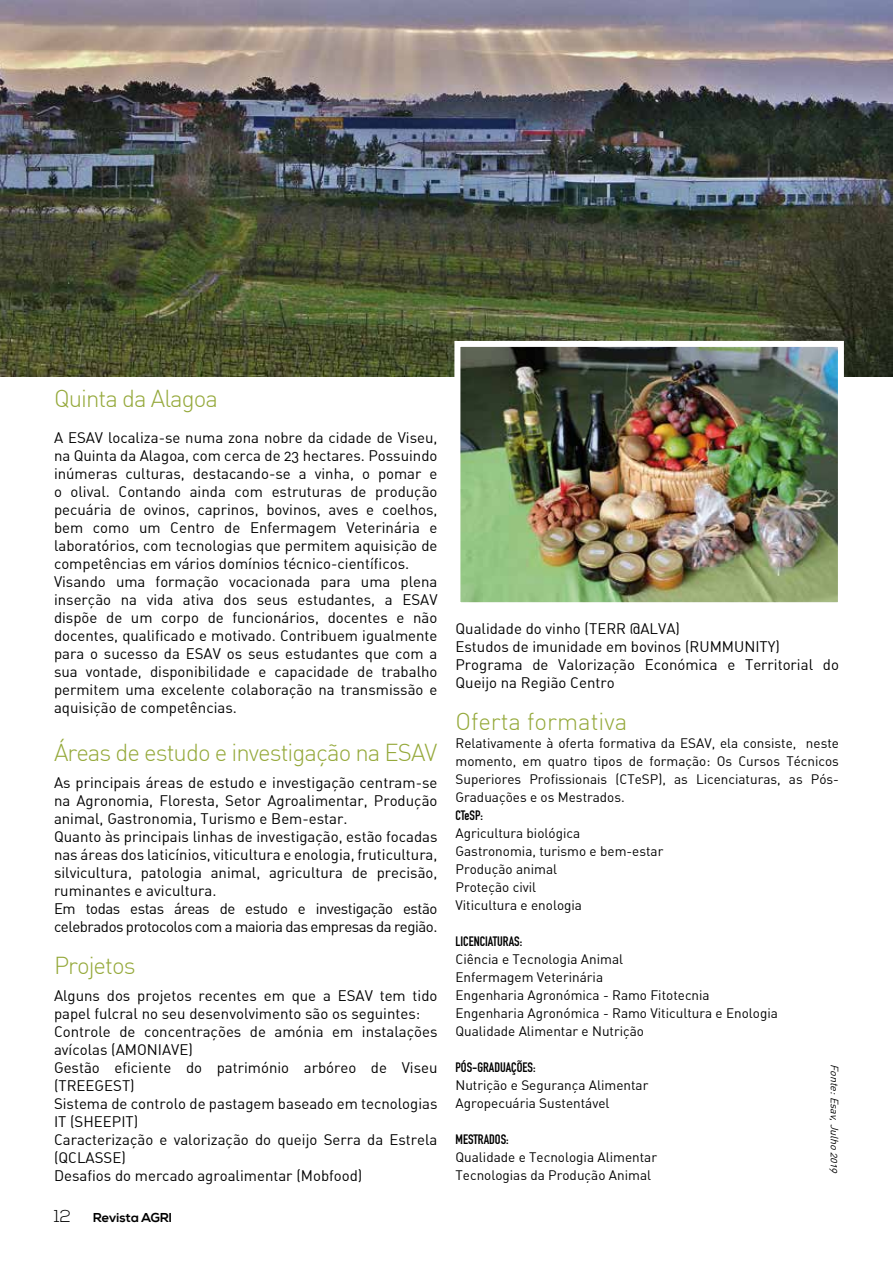
<style>
.page{position:relative;width:893px;height:1263px;background:#fff}
.page>*{position:absolute;margin:0;border:0;box-sizing:border-box;transform-origin:0 0}
.t1{font:300 24px "DIN";letter-spacing:-.04em;color:#95a93b}
.t2{font:300 24px "DIN";color:#95a93b}
.t3{font:300 17.25px "Nexa";color:#000}
.t4{font:15px/18px "DIN Alternate";color:#000}
.t5{font:13.5px/18px "DIN Alternate";color:#000}
.t6{font:700 13.5px "DIN Condensed";color:#000}
.t7{font:700 12.9px "Nexa";color:#000}
.t8{font:italic 10.5px "DIN Alternate";color:#000}
</style>
<div class="page">
<img style="left:0;top:0;width:893px;height:376px">
<img style="left:461px;top:348px;width:376px;height:253px">
<div style="left:454px;top:341px;width:390px;height:267px;border:6px solid #fff"></div>
<h1 class="t1" style="left:54px;top:383px;width:166px">Quinta da Alagoa</h1>
<p class="t4" style="left:54px;top:428px;width:385px">A ESAV localiza-se numa zona nobre da cidade de Viseu, na Quinta da Alagoa, com cerca de 23 hectares. Possuindo inúmeras culturas, destacando-se a vinha, o pomar e o olival. Contando ainda com estruturas de produção pecuária de ovinos, caprinos, bovinos, aves e coelhos, bem como um Centro de Enfermagem Veterinária e laboratórios, com tecnologias que permitem aquisição de competências em vários domínios técnico-científicos.<br>Visando uma formação vocacionada para uma plena inserção na vida ativa dos seus estudantes, a ESAV dispõe de um corpo de funcionários, docentes e não docentes, qualificado e motivado. Contribuem igualmente para o sucesso da ESAV os seus estudantes que com a sua vontade, disponibilidade e capacidade de trabalho permitem uma excelente colaboração na transmissão e aquisição de competências.</p>
<h1 class="t1" style="left:54px;top:737px;width:385px">Áreas de estudo e investigação na ESAV</h1>
<p class="t4" style="left:54px;top:773px;width:385px">As principais áreas de estudo e investigação centram-se na Agronomia, Floresta, Setor Agroalimentar, Produção animal, Gastronomia, Turismo e Bem-estar.<br>Quanto às principais linhas de investigação, estão focadas nas áreas dos laticínios, viticultura e enologia, fruticultura, silvicultura, patologia animal, agricultura de precisão, ruminantes e avicultura.<br>Em todas estas áreas de estudo e investigação estão celebrados protocolos com a maioria das empresas da região.</p>
<h1 class="t1" style="left:54px;top:950px;width:83px">Projetos</h1>
<p class="t4" style="left:54px;top:986px;width:385px">Alguns dos projetos recentes em que a ESAV tem tido papel fulcral no seu desenvolvimento são os seguintes:<br>Controle de concentrações de amónia em instalações avícolas (AMONIAVE)<br>Gestão eficiente do património arbóreo de Viseu (TREEGEST)<br>Sistema de controlo de pastagem baseado em tecnologias IT (SHEEPIT)<br>Caracterização e valorização do queijo Serra da Estrela (QCLASSE)<br>Desafios do mercado agroalimentar (Mobfood)</p>
<p class="t3" style="left:54px;top:1206px;width:19px">12</p>
<p class="t7" style="left:93px;top:1210px;width:80px">Revista AGRI</p>
<p class="t4" style="left:455px;top:619px;width:385px">Qualidade do vinho (TERR @ALVA)<br>Estudos de imunidade em bovinos (RUMMUNITY)<br>Programa de Valorização Económica e Territorial do Queijo na Região Centro</p>
<h1 class="t2" style="left:455px;top:707px;width:173px">Oferta formativa</h1>
<p class="t5" style="left:455px;top:734px;width:385px;text-align:justify">Relativamente à oferta formativa da ESAV, ela consiste, neste momento, em quatro tipos de formação: Os Cursos Técnicos Superiores Profissionais (CTeSP), as Licenciaturas, as Pós-Graduações e os Mestrados.</p>
<p class="t6" style="left:455px;top:806px;width:29px">CTeSP:</p>
<p class="t5" style="left:455px;top:824px;width:209px">Agricultura biológica<br>Gastronomia, turismo e bem-estar<br>Produção animal<br>Proteção civil<br>Viticultura e enologia</p>
<p class="t6" style="left:455px;top:932px;width:68px">LICENCIATURAS:</p>
<p class="t5" style="left:455px;top:950px;width:324px">Ciência e Tecnologia Animal<br>Enfermagem Veterinária<br>Engenharia Agronómica - Ramo Fitotecnia Engenharia Agronómica - Ramo Viticultura e Enologia Qualidade Alimentar e Nutrição</p>
<p class="t6" style="left:455px;top:1058px;width:82px">PÓS-GRADUAÇÕES:</p>
<p class="t5" style="left:455px;top:1076px;width:194px">Nutrição e Segurança Alimentar<br>Agropecuária Sustentável</p>
<p class="t6" style="left:455px;top:1130px;width:55px">MESTRADOS:</p>
<p class="t5" style="left:455px;top:1148px;width:203px">Qualidade e Tecnologia Alimentar<br>Tecnologias da Produção Animal</p>
<p class="t8" style="left:841px;top:1064px;width:113px;rotate:90deg">Fonte:Esav,Julho2019</p>
</div>
